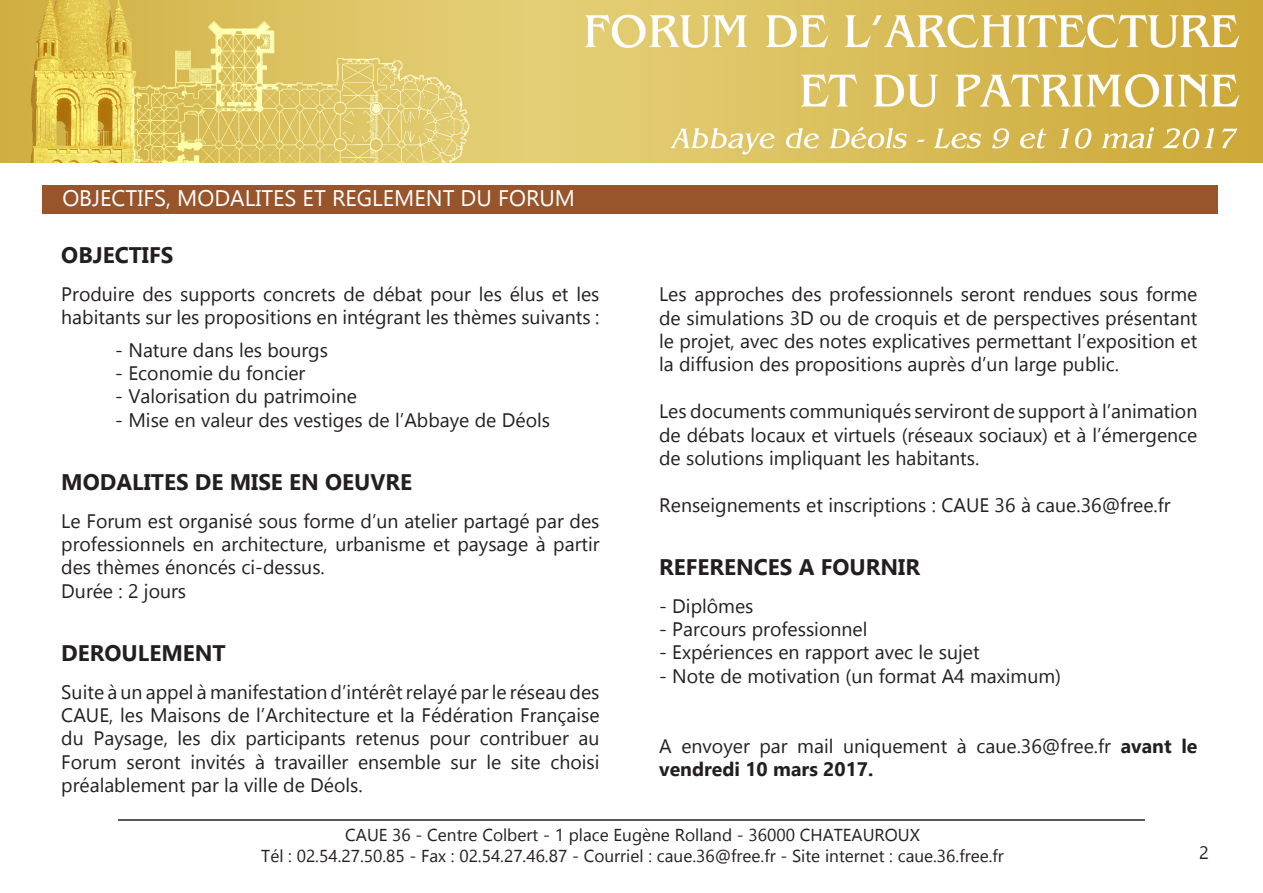
<style>
.page{position:relative;width:1263px;height:893px;background:#fff}
.page>*{position:absolute;margin:0;border:0;box-sizing:border-box;transform-origin:0 0}
.t1{font:700 22.5px "Gadugi";color:#231f20}
.t2{font:22.5px "Gadugi";color:#fff}
.t3{font:19.5px/23.4px "Gadugi";color:#231f20;text-align:justify}
.t4{font:18px "Gadugi";color:#231f20}
.t5{font:17.25px "Gadugi";color:#231f20}
.s1{font-weight:700}
</style>
<div class="page">
<img style="left:0;top:0;width:1263px;height:162px">
<div style="left:43px;top:185px;width:1175px;height:29px;background:#98552c"></div>
<hr style="left:118px;top:819px;width:1027px;height:2px;background:#231f20">
<p class="t2" style="left:62px;top:185px;width:514px">OBJECTIFS, MODALITES ET REGLEMENT DU FORUM</p>
<p class="t1" style="left:61px;top:241px;width:114px">OBJECTIFS</p>
<p class="t3" style="left:61px;top:282px;width:540px">Produire des supports concrets de débat pour les élus et les habitants sur les propositions en intégrant les thèmes suivants :</p>
<p class="t3" style="left:115px;top:338px;width:214px">- Nature dans les bourgs</p>
<p class="t3" style="left:115px;top:361px;width:192px">- Economie du foncier</p>
<p class="t3" style="left:115px;top:385px;width:243px">- Valorisation du patrimoine</p>
<p class="t3" style="left:115px;top:408px;width:436px">- Mise en valeur des vestiges de l’Abbaye de Déols</p>
<p class="t1" style="left:61px;top:468px;width:352px">MODALITES DE MISE EN OEUVRE</p>
<p class="t3" style="left:61px;top:509px;width:540px">Le Forum est organisé sous forme d’un atelier partagé par des professionnels en architecture, urbanisme et paysage à partir des thèmes énoncés ci-dessus.</p>
<p class="t3" style="left:61px;top:579px;width:126px">Durée : 2 jours</p>
<p class="t1" style="left:61px;top:639px;width:166px">DEROULEMENT</p>
<p class="t3" style="left:61px;top:680px;width:540px">Suite à un appel à manifestation d’intérêt relayé par le réseau des CAUE, les Maisons de l’Architecture et la Fédération Française du Paysage, les dix participants retenus pour contribuer au Forum seront invités à travailler ensemble sur le site choisi préalablement par la ville de Déols.</p>
<p class="t3" style="left:659px;top:283px;width:540px">Les approches des professionnels seront rendues sous forme de simulations 3D ou de croquis et de perspectives présentant le projet, avec des notes explicatives permettant l’exposition et la diffusion des propositions auprès d’un large public.</p>
<p class="t3" style="left:659px;top:400px;width:540px">Les documents communiqués serviront de support à l’animation de débats locaux et virtuels (réseaux sociaux) et à l’émergence de solutions impliquant les habitants.</p>
<p class="t3" style="left:659px;top:493px;width:513px">Renseignements et inscriptions : CAUE 36 à caue.36@free.fr</p>
<p class="t1" style="left:659px;top:553px;width:262px">REFERENCES A FOURNIR</p>
<p class="t3" style="left:659px;top:594px;width:96px">- Diplômes</p>
<p class="t3" style="left:659px;top:617px;width:210px">- Parcours professionnel</p>
<p class="t3" style="left:659px;top:641px;width:322px">- Expériences en rapport avec le sujet</p>
<p class="t3" style="left:659px;top:664px;width:403px">- Note de motivation (un format A4 maximum)</p>
<p class="t3" style="left:659px;top:734px;width:540px">A envoyer par mail uniquement à caue.36@free.fr <span class="s1">avant le vendredi 10 mars 2017.</span></p>
<p class="t5" style="left:345px;top:825px;width:576px">CAUE 36 - Centre Colbert - 1 place Eugène Rolland - 36000 CHATEAUROUX</p>
<p class="t5" style="left:261px;top:846px;width:744px">Tél : 02.54.27.50.85 - Fax : 02.54.27.46.87 - Courriel : caue.36@free.fr - Site internet : caue.36.free.fr</p>
<p class="t4" style="left:1199px;top:842px;width:11px">2</p>
</div>
